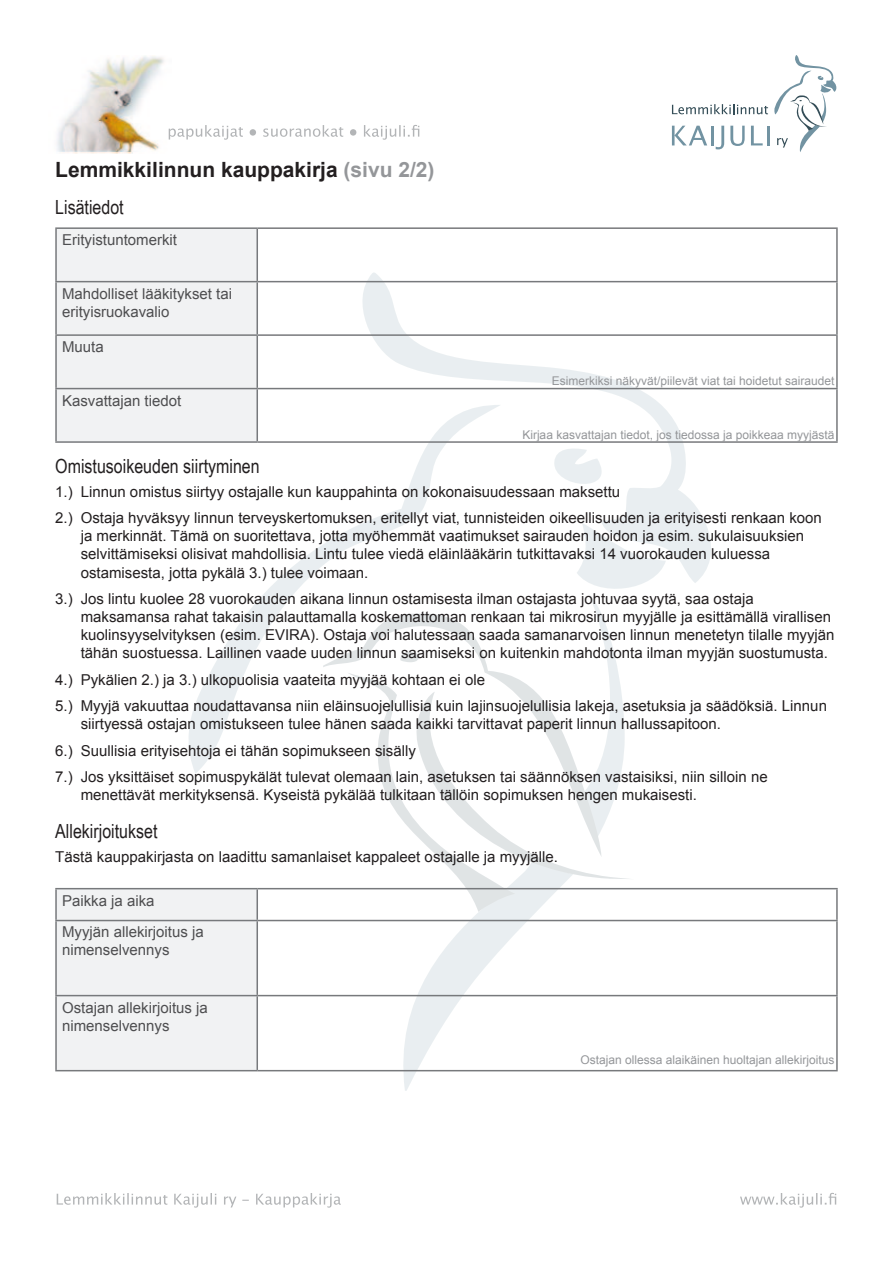
<style>
.page{position:relative;width:893px;height:1263px;background:#fff}
.page>*{position:absolute;margin:0;border:0;box-sizing:border-box;transform-origin:0 0}
.t1{font:700 21px "Arial";color:#231f20}
.t2{font:19.5px "Arial Narrow";color:#231f20}
.t3{font:15px/18px "Arial";color:#231f20}
.t4{font:15px/18px "Arial";color:#4e4e50}
.t5{font:12px "Arial";color:#949699}
.s1{color:#949699}
</style>
<div class="page">
<img style="left:57px;top:56px;width:112px;height:97px">
<svg style="left:672px;top:55px;width:165px;height:97px"></svg>
<svg style="left:57px;top:1193px;width:284px;height:14px"></svg>
<svg style="left:740px;top:1193px;width:96px;height:14px"></svg>
<svg style="left:169px;top:125px;width:250px;height:15px"></svg>
<svg style="left:349px;top:273px;width:379px;height:310px"></svg>
<svg style="left:552px;top:447px;width:67px;height:48px"></svg>
<svg style="left:189px;top:404px;width:312px;height:369px"></svg>
<svg style="left:323px;top:614px;width:24px;height:159px"></svg>
<svg style="left:347px;top:523px;width:319px;height:568px"></svg>
<div style="left:57px;top:229px;width:199px;height:212px;background:#f1f2f3"></div>
<hr style="left:55px;top:227px;width:202px;height:2px;background:#77797c">
<hr style="left:55px;top:229px;width:2px;height:52px;background:#77797c">
<hr style="left:257px;top:227px;width:581px;height:2px;background:#77797c">
<hr style="left:256px;top:229px;width:2px;height:52px;background:#77797c">
<hr style="left:836px;top:229px;width:2px;height:52px;background:#77797c">
<hr style="left:55px;top:281px;width:202px;height:1px;background:#77797c">
<hr style="left:55px;top:282px;width:2px;height:52px;background:#77797c">
<hr style="left:257px;top:281px;width:581px;height:1px;background:#77797c">
<hr style="left:256px;top:282px;width:2px;height:52px;background:#77797c">
<hr style="left:836px;top:282px;width:2px;height:52px;background:#77797c">
<hr style="left:55px;top:334px;width:202px;height:2px;background:#77797c">
<hr style="left:55px;top:336px;width:2px;height:52px;background:#77797c">
<hr style="left:257px;top:334px;width:581px;height:2px;background:#77797c">
<hr style="left:256px;top:336px;width:2px;height:52px;background:#77797c">
<hr style="left:836px;top:336px;width:2px;height:52px;background:#77797c">
<hr style="left:55px;top:388px;width:202px;height:1px;background:#77797c">
<hr style="left:55px;top:389px;width:2px;height:52px;background:#77797c">
<hr style="left:257px;top:388px;width:581px;height:1px;background:#77797c">
<hr style="left:256px;top:389px;width:2px;height:52px;background:#77797c">
<hr style="left:836px;top:389px;width:2px;height:52px;background:#77797c">
<hr style="left:55px;top:441px;width:202px;height:2px;background:#77797c">
<hr style="left:257px;top:441px;width:581px;height:2px;background:#77797c">
<div style="left:57px;top:889px;width:199px;height:181px;background:#f1f2f3"></div>
<hr style="left:55px;top:888px;width:202px;height:1px;background:#77797c">
<hr style="left:55px;top:889px;width:2px;height:31px;background:#77797c">
<hr style="left:257px;top:888px;width:581px;height:1px;background:#77797c">
<hr style="left:256px;top:889px;width:2px;height:31px;background:#77797c">
<hr style="left:836px;top:889px;width:2px;height:31px;background:#77797c">
<hr style="left:55px;top:920px;width:202px;height:1px;background:#77797c">
<hr style="left:55px;top:921px;width:2px;height:74px;background:#77797c">
<hr style="left:257px;top:920px;width:581px;height:1px;background:#77797c">
<hr style="left:256px;top:921px;width:2px;height:74px;background:#77797c">
<hr style="left:836px;top:921px;width:2px;height:74px;background:#77797c">
<hr style="left:55px;top:995px;width:202px;height:1px;background:#77797c">
<hr style="left:55px;top:996px;width:2px;height:74px;background:#77797c">
<hr style="left:257px;top:995px;width:581px;height:1px;background:#77797c">
<hr style="left:256px;top:996px;width:2px;height:74px;background:#77797c">
<hr style="left:836px;top:996px;width:2px;height:74px;background:#77797c">
<hr style="left:55px;top:1070px;width:202px;height:1px;background:#77797c">
<hr style="left:257px;top:1070px;width:581px;height:1px;background:#77797c">
<p class="t1" style="left:55px;top:155px;width:381px">Lemmikkilinnun kauppakirja <span class="s1">(sivu 2/2)</span></p>
<p class="t2" style="left:55px;top:193px;width:70px">Lisätiedot</p>
<p class="t4" style="left:62px;top:231px;width:117px">Erityistuntomerkit</p>
<p class="t4" style="left:62px;top:284px;width:172px">Mahdolliset lääkitykset tai erityisruokavalio</p>
<p class="t4" style="left:62px;top:338px;width:43px">Muuta</p>
<p class="t4" style="left:62px;top:391px;width:121px">Kasvattajan tiedot</p>
<p class="t2" style="left:55px;top:451px;width:206px">Omistusoikeuden siirtyminen</p>
<p class="t5" style="left:552px;top:373px;width:284px">Esimerkiksi näkyvät/piilevät viat tai hoidetut sairaudet</p>
<p class="t5" style="left:522px;top:427px;width:314px">Kirjaa kasvattajan tiedot, jos tiedossa ja poikkeaa myyjästä</p>
<p class="t3" style="left:55px;top:483px;width:566px">1.) Linnun omistus siirtyy ostajalle kun kauppahinta on kokonaisuudessaan maksettu</p>
<p class="t3" style="left:81px;top:509px;width:743px;text-indent:-26px">2.) Ostaja hyväksyy linnun terveyskertomuksen, eritellyt viat, tunnisteiden oikeellisuuden ja erityisesti renkaan koon ja merkinnät. Tämä on suoritettava, jotta myöhemmät vaatimukset sairauden hoidon ja esim. sukulaisuuksien selvittämiseksi olisivat mahdollisia. Lintu tulee viedä eläinlääkärin tutkittavaksi 14 vuorokauden kuluessa ostamisesta, jotta pykälä 3.) tulee voimaan.</p>
<p class="t3" style="left:81px;top:590px;width:755px;text-indent:-26px">3.) Jos lintu kuolee 28 vuorokauden aikana linnun ostamisesta ilman ostajasta johtuvaa syytä, saa ostaja maksamansa rahat takaisin palauttamalla koskemattoman renkaan tai mikrosirun myyjälle ja esittämällä virallisen kuolinsyyselvityksen (esim. EVIRA). Ostaja voi halutessaan saada samanarvoisen linnun menetetyn tilalle myyjän tähän suostuessa. Laillinen vaade uuden linnun saamiseksi on kuitenkin mahdotonta ilman myyjän suostumusta.</p>
<p class="t3" style="left:55px;top:670px;width:431px">4.) Pykälien 2.) ja 3.) ulkopuolisia vaateita myyjää kohtaan ei ole</p>
<p class="t3" style="left:81px;top:697px;width:748px;text-indent:-26px">5.) Myyjä vakuuttaa noudattavansa niin eläinsuojelullisia kuin lajinsuojelullisia lakeja, asetuksia ja säädöksiä. Linnun siirtyessä ostajan omistukseen tulee hänen saada kaikki tarvittavat paperit linnun hallussapitoon.</p>
<p class="t3" style="left:55px;top:741px;width:362px">6.) Suullisia erityisehtoja ei tähän sopimukseen sisälly</p>
<p class="t3" style="left:81px;top:768px;width:688px;text-indent:-26px">7.) Jos yksittäiset sopimuspykälät tulevat olemaan lain, asetuksen tai säännöksen vastaisiksi, niin silloin ne menettävät merkityksensä. Kyseistä pykälää tulkitaan tällöin sopimuksen hengen mukaisesti.</p>
<p class="t2" style="left:55px;top:816px;width:104px">Allekirjoitukset</p>
<p class="t3" style="left:55px;top:848px;width:504px">Tästä kauppakirjasta on laadittu samanlaiset kappaleet ostajalle ja myyjälle.</p>
<p class="t4" style="left:62px;top:891px;width:94px">Paikka ja aika</p>
<p class="t4" style="left:62px;top:923px;width:143px">Myyjän allekirjoitus ja</p>
<p class="t4" style="left:62px;top:941px;width:109px">nimenselvennys</p>
<p class="t4" style="left:62px;top:998px;width:147px">Ostajan allekirjoitus ja</p>
<p class="t4" style="left:62px;top:1016px;width:109px">nimenselvennys</p>
<p class="t5" style="left:580px;top:1052px;width:256px">Ostajan ollessa alaikäinen huoltajan allekirjoitus</p>
</div>
